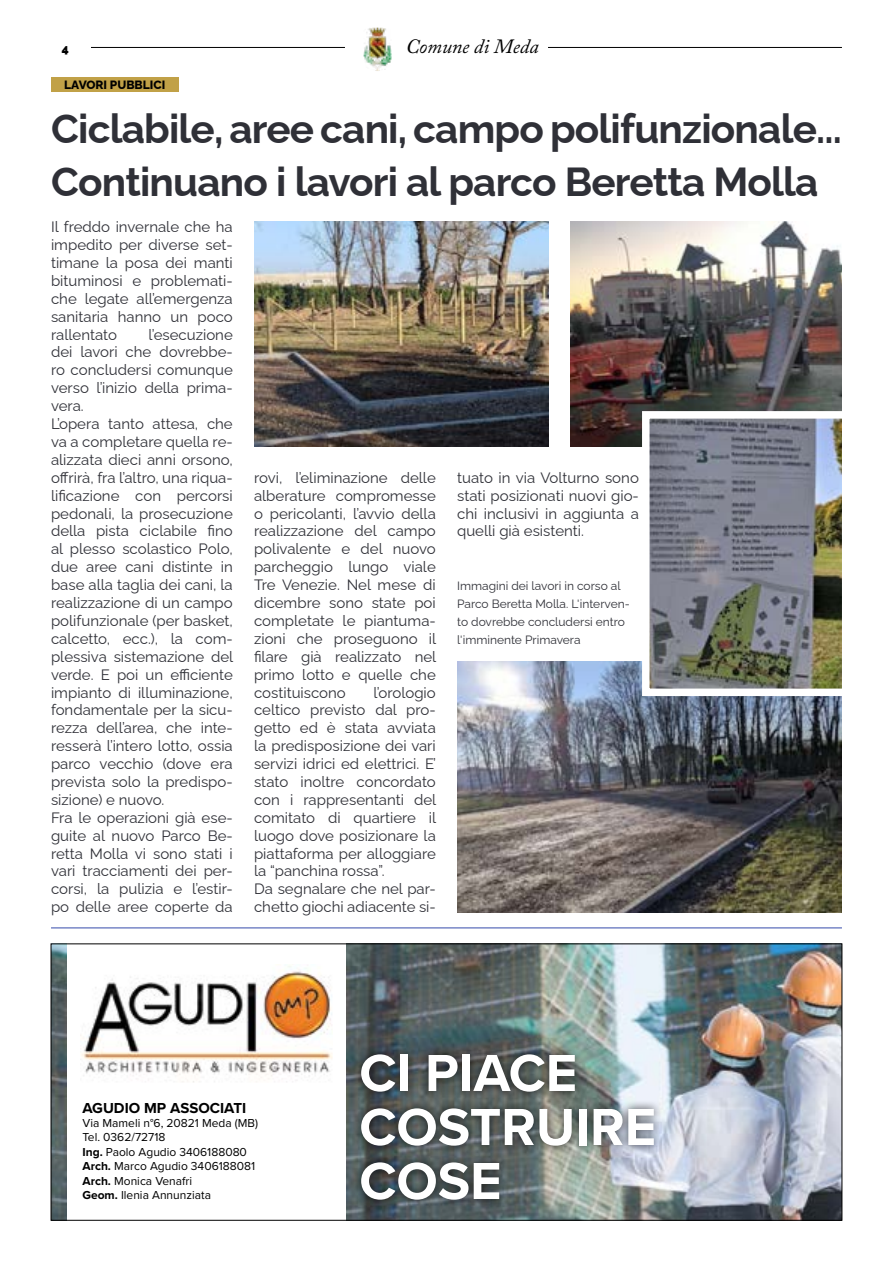
<style>
.page{position:relative;width:893px;height:1263px;background:#fff}
.page>*{position:absolute;margin:0;border:0;box-sizing:border-box;transform-origin:0 0}
.t1{font:700 54px/54px "Proxima Nova";color:#fff}
.t2{font:700 40.5px/53.7px "Raleway";letter-spacing:-.02em;color:#2f3037}
.t3{font:italic 20.25px "Adobe Caslon Pro";color:#000}
.t4{font:15px/17.9px "Raleway";color:#2f3037;text-align:justify}
.t5{font:700 15px "Proxima Nova";color:#000}
.t6{font:12px/14.4px "Proxima Nova";color:#000}
.t7{font:12px/17.9px "Raleway";color:#2f3037}
.t8{font:800 12px "Raleway";color:#000}
.t9{font:900 12px "Raleway";color:#000}
.s1{font-weight:700}
</style>
<div class="page">
<div style="left:51px;top:78px;width:128px;height:14px;background:#c1a147"></div>
<img style="left:347px;top:946px;width:493px;height:272px">
<img style="left:53px;top:946px;width:13px;height:272px">
<img style="left:81px;top:966px;width:252px;height:116px">
<div style="left:352px;top:1045px;width:311px;height:164px;background:#000;opacity:.75"></div>
<img style="left:457px;top:662px;width:385px;height:250px">
<img style="left:254px;top:222px;width:295px;height:225px">
<img style="left:570px;top:222px;width:272px;height:225px">
<img style="left:638px;top:407px;width:204px;height:293px">
<hr style="left:51px;top:928px;width:791px;height:1px;background:#354aab">
<img style="left:364px;top:28px;width:28px;height:43px">
<hr style="left:91px;top:47px;width:254px;height:1px;background:#000">
<hr style="left:548px;top:47px;width:294px;height:1px;background:#000">
<p class="t9" style="left:62px;top:39px;width:9px">4</p>
<h3 class="t3" style="left:406px;top:34px;width:134px">Comune di Meda</h3>
<p class="t8" style="left:64px;top:75px;width:103px">LAVORI PUBBLICI</p>
<h2 class="t2" style="left:51px;top:97px;width:792px">Ciclabile, aree cani, campo polifunzionale...<br>Continuano i lavori al parco Beretta Molla</h2>
<p class="t4" style="left:51px;top:216px;width:183px">Il freddo invernale che ha impedito per diverse set&shy;timane la posa dei manti bituminosi e problemati&shy;che legate all’emergenza sanitaria hanno un poco rallentato</p>
<p class="t4" style="left:51px;top:324px;width:184px;text-align:left;text-indent:98px">l’esecuzione dei lavori che dovrebbe&shy;ro concludersi comunque verso l’inizio della prima&shy;vera.<br>L’opera tanto attesa, che va a completare quella re&shy;alizzata dieci anni orsono, offrirà, fra l’altro, una riqua&shy;lificazione con percorsi pedonali, la prosecuzione della pista ciclabile fino al plesso scolastico Polo, due aree cani distinte in base alla taglia dei cani, la realizzazione di un campo polifunzionale (per basket, calcetto, ecc.), la com&shy;plessiva sistemazione del verde. E poi un efficiente impianto di illuminazione, fondamentale per la sicu&shy;rezza dell’area, che inte&shy;resserà l’intero lotto, ossia parco vecchio (dove era prevista solo la predispo&shy;sizione) e nuovo.<br>Fra le operazioni già ese&shy;guite al nuovo Parco Be&shy;retta Molla vi sono stati i vari tracciamenti dei per&shy;corsi, la pulizia e l’estir&shy;po delle aree coperte da</p>
<p class="t4" style="left:457px;top:467px;width:183px">tuato in via Volturno sono stati posizionati nuovi gio&shy;chi inclusivi in aggiunta a quelli già esistenti.</p>
<p class="t4" style="left:254px;top:467px;width:184px">rovi, l’eliminazione delle alberature compromesse o pericolanti, l’avvio della realizzazione del campo polivalente e del nuovo parcheggio lungo viale Tre Venezie. Nel mese di dicembre sono state poi completate le piantuma&shy;zioni che proseguono il filare già realizzato nel primo lotto e quelle che costituiscono</p>
<p class="t7" style="left:457px;top:576px;width:174px">Immagini dei lavori in corso al<br>Parco Beretta Molla. L'interven&shy;to dovrebbe concludersi entro l'imminente Primavera</p>
<p class="t4" style="left:254px;top:682px;width:184px;text-align:left;text-indent:119px">l’orologio celtico previsto dal pro&shy;getto ed è stata avviata la predisposizione dei vari servizi idrici ed elettrici. E’ stato inoltre concordato con i rappresentanti del comitato di quartiere il luogo dove posizionare la piattaforma per alloggiare la “panchina rossa”.<br>Da segnalare che nel par&shy;chetto giochi adiacente si-</p>
<p class="t5" style="left:82px;top:1096px;width:165px">AGUDIO MP ASSOCIATI</p>
<p class="t6" style="left:82px;top:1115px;width:177px">Via Mameli n°6, 20821 Meda (MB)<br>Tel. 0362/72718<br><span class="s1">Ing.</span> Paolo Agudio 3406188080<br><span class="s1">Arch.</span> Marco Agudio 3406188081<br><span class="s1">Arch.</span> Monica Venafri<br><span class="s1">Geom.</span> Ilenia Annunziata</p>
<h1 class="t1" style="left:359px;top:1045px;width:298px">CI PIACE<br>COSTRUIRE<br>COSE</h1>
</div>
